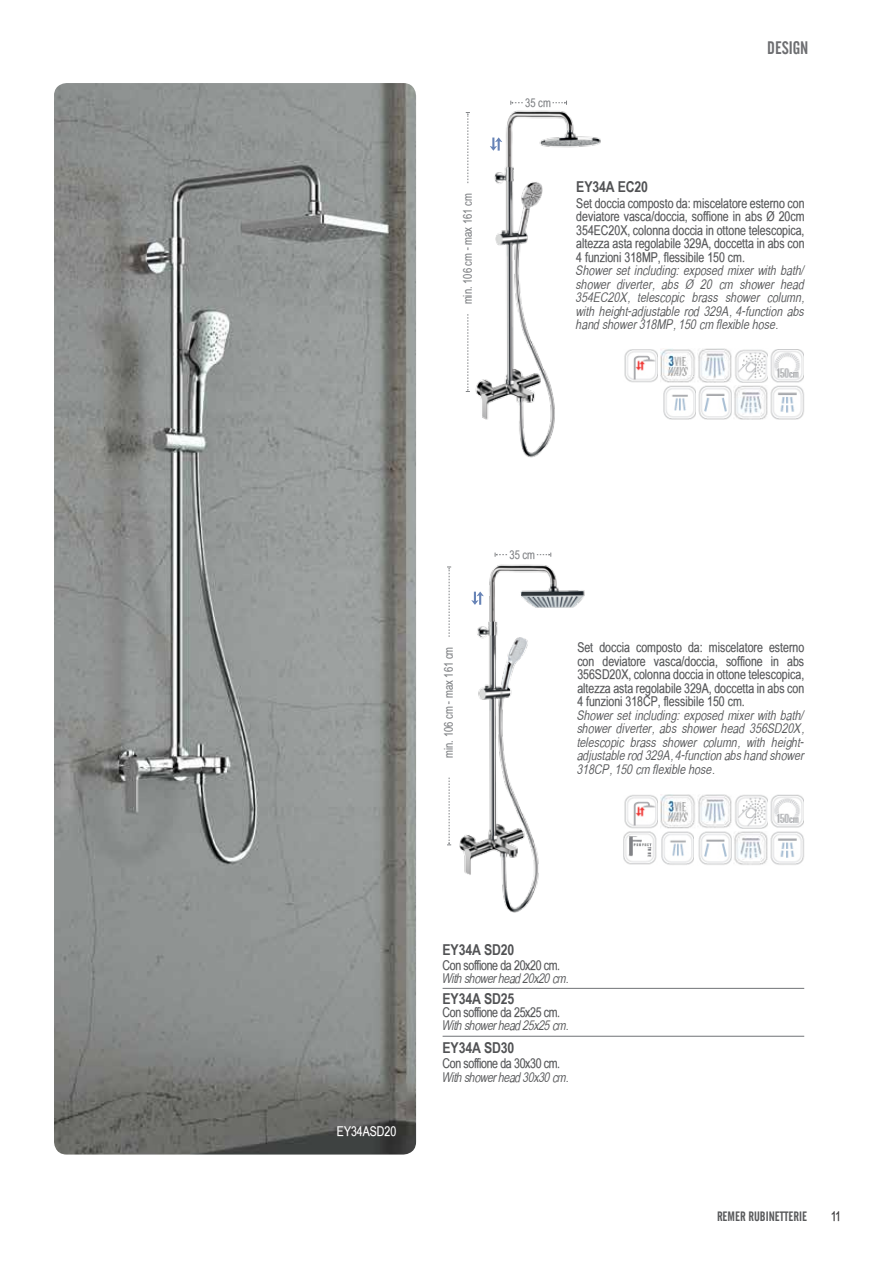
<style>
.page{position:relative;width:893px;height:1263px;background:#fff}
.page>*{position:absolute;margin:0;border:0;box-sizing:border-box;transform-origin:0 0}
.t1{font:18px "Alternate Gothic No 2 BT";color:#6d6e71}
.t2{font:700 15px "Arial Narrow";letter-spacing:-.01em;color:#515254}
.t3{font:13.5px/13.5px "Babel Sans";color:#58595b;text-align:justify}
.t4{font:italic 13.5px/13.5px "Babel Sans";color:#58595b;text-align:justify}
.t5{font:italic 13.5px "Babel Sans";letter-spacing:-.03em;color:#58595b}
.t6{font:13.5px "Babel Sans";letter-spacing:-.025em;color:#58595b}
.t7{font:13.5px "Alternate Gothic No 2 BT";color:#58595b}
.t8{font:13.5px "Babel Sans";color:#fff}
.t9{font:13.5px "Babel Sans";color:#414042}
.t10{font:12px "Babel Sans";color:#808285}
</style>
<div class="page">
<img style="left:475px;top:103px;width:126px;height:355px">
<svg style="left:490px;top:137px;width:12px;height:14px"></svg>
<img style="left:459px;top:564px;width:126px;height:349px">
<svg style="left:471px;top:592px;width:13px;height:13px"></svg>
<img style="left:54px;top:83px;width:362px;height:1071px">
<hr style="left:443px;top:988px;width:361px;height:1px;background:#808285">
<hr style="left:443px;top:1036px;width:361px;height:1px;background:#808285">
<svg style="left:466px;top:112px;width:4px;height:280px"></svg>
<div style="left:461px;top:184px;width:11px;height:130px;background:#fff"></div>
<svg style="left:447px;top:778px;width:4px;height:68px"></svg>
<svg style="left:447px;top:567px;width:4px;height:70px"></svg>
<svg style="left:511px;top:101px;width:12px;height:4px"></svg>
<svg style="left:552px;top:101px;width:15px;height:4px"></svg>
<svg style="left:495px;top:553px;width:12px;height:4px"></svg>
<svg style="left:537px;top:553px;width:15px;height:4px"></svg>
<img style="left:624px;top:349px;width:34px;height:34px">
<img style="left:663px;top:386px;width:105px;height:34px">
<img style="left:770px;top:386px;width:34px;height:34px">
<img style="left:698px;top:349px;width:34px;height:34px">
<img style="left:735px;top:349px;width:68px;height:34px">
<img style="left:660px;top:349px;width:35px;height:34px">
<img style="left:624px;top:795px;width:34px;height:34px">
<img style="left:623px;top:831px;width:71px;height:34px">
<img style="left:698px;top:831px;width:70px;height:34px">
<img style="left:770px;top:831px;width:34px;height:34px">
<img style="left:698px;top:794px;width:34px;height:34px">
<img style="left:735px;top:794px;width:68px;height:35px">
<img style="left:660px;top:794px;width:35px;height:34px">
<p class="t10" style="left:461px;top:304px;width:112px;rotate:-90deg">min. 106 cm - max 161 cm</p>
<p class="t10" style="left:525px;top:96px;width:27px">35 cm</p>
<h1 class="t1" style="left:767px;top:38px;width:43px">DESIGN</h1>
<p class="t2" style="left:576px;top:175px;width:73px">EY34A EC20</p>
<p class="t3" style="left:576px;top:196px;width:230px">Set doccia composto da: miscelatore esterno con deviatore vasca/doccia, soffione in abs Ø 20cm 354EC20X, colonna doccia in ottone telescopica, altezza asta regolabile 329A, doccetta in abs con 4 funzioni 318MP, flessibile 150 cm.</p>
<p class="t4" style="left:576px;top:264px;width:230px">Shower set including: exposed mixer with bath/ shower diverter, abs Ø 20 cm shower head 354EC20X, telescopic brass shower column, with height-adjustable rod 329A, 4-function abs hand shower 318MP, 150 cm flexible hose.</p>
<p class="t10" style="left:442px;top:758px;width:112px;rotate:-90deg">min. 106 cm - max 161 cm</p>
<p class="t10" style="left:509px;top:547px;width:27px">35 cm</p>
<p class="t3" style="left:577px;top:641px;width:228px">Set doccia composto da: miscelatore esterno con deviatore vasca/doccia, soffione in abs 356SD20X, colonna doccia in ottone telescopica, altezza asta regolabile 329A, doccetta in abs con 4 funzioni 318CP, flessibile 150 cm.</p>
<p class="t4" style="left:577px;top:709px;width:228px">Shower set including: exposed mixer with bath/ shower diverter, abs shower head 356SD20X, telescopic brass shower column, with height&shy;adjustable rod 329A, 4-function abs hand shower 318CP, 150 cm flexible hose.</p>
<p class="t8" style="left:337px;top:1123px;width:61px">EY34ASD20</p>
<p class="t2" style="left:443px;top:938px;width:73px">EY34A SD20</p>
<p class="t6" style="left:443px;top:957px;width:119px">Con soffione da 20x20 cm.</p>
<p class="t5" style="left:443px;top:971px;width:128px">With shower head 20x20 cm.</p>
<p class="t2" style="left:443px;top:987px;width:73px">EY34A SD25</p>
<p class="t6" style="left:443px;top:1004px;width:119px">Con soffione da 25x25 cm.</p>
<p class="t5" style="left:443px;top:1018px;width:128px">With shower head 25x25 cm.</p>
<p class="t2" style="left:443px;top:1036px;width:73px">EY34A SD30</p>
<p class="t6" style="left:443px;top:1056px;width:119px">Con soffione da 30x30 cm.</p>
<p class="t5" style="left:443px;top:1069px;width:128px">With shower head 30x30 cm.</p>
<p class="t7" style="left:717px;top:1208px;width:92px">REMER RUBINETTERIE</p>
<p class="t9" style="left:831px;top:1208px;width:12px">11</p>
</div>
